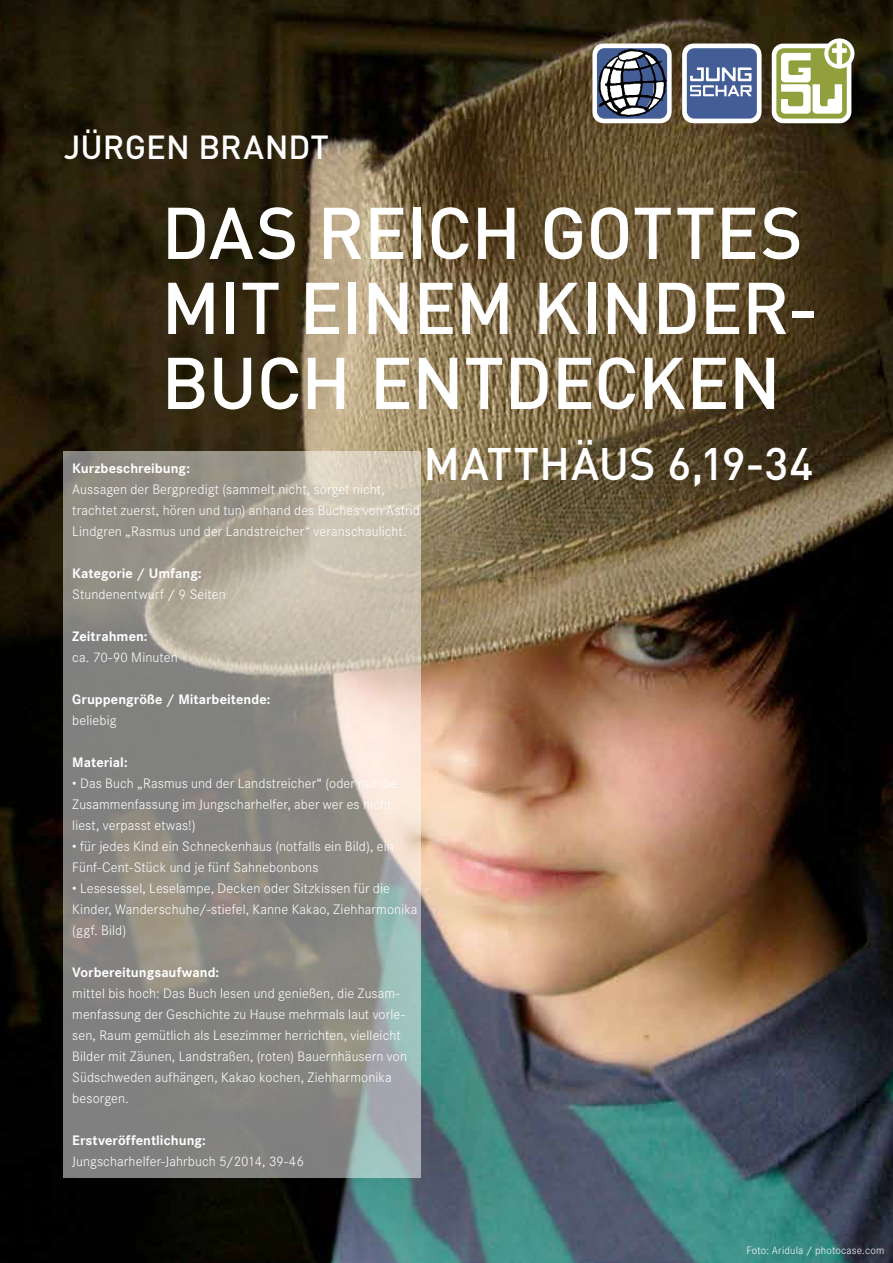
<style>
.page{position:relative;width:893px;height:1263px;background:#fff}
.page>*{position:absolute;margin:0;border:0;box-sizing:border-box;transform-origin:0 0}
.t1{font:500 72px/75px "DIN";letter-spacing:-.01em;color:#fff}
.t2{font:500 45px "DIN";letter-spacing:.005em;color:#fff}
.t3{font:500 33px "DIN";color:#fff}
.t4{font:300 13.5px/21px "Corporate SBQ";letter-spacing:.01em;color:#fff}
.t5{font:700 13.5px "Corporate SBQ";letter-spacing:.005em;color:#fff}
.t6{font:300 10.5px "Corporate SBQ";letter-spacing:.02em;color:#fff}
</style>
<div class="page">
<img style="left:0;top:0;width:893px;height:1263px">
<svg style="left:64px;top:451px;width:357px;height:727px;background:#9a9790"></svg>
<div style="left:824px;top:38px;width:30px;height:31px;background:#fff;border-radius:50%"></div>
<svg style="left:772px;top:41px;width:79px;height:82px"></svg>
<div style="left:682px;top:44px;width:80px;height:79px;background:#fff;border-radius:12px"></div>
<div style="left:687px;top:48px;width:70px;height:71px;background:#435e96;border-radius:7px"></div>
<svg style="left:690px;top:67px;width:62px;height:29px"></svg>
<div style="left:592px;top:44px;width:80px;height:79px;background:#fff;border-radius:12px"></div>
<img style="left:597px;top:49px;width:71px;height:70px">
<h3 class="t3" style="left:64px;top:126px;width:267px">JÜRGEN BRANDT</h3>
<h1 class="t1" style="left:162px;top:193px;width:658px">DAS REICH GOTTES<br>MIT EINEM KINDER-<br>BUCH ENTDECKEN</h1>
<p class="t5" style="left:72px;top:460px;width:119px">Kurzbeschreibung:</p>
<p class="t4" style="left:72px;top:479px;width:349px">Aussagen der Bergpredigt (sammelt nicht, sorget nicht, trachtet zuerst, hören und tun) anhand des Buches von Astrid<br>Lindgren „Rasmus und der Landstreicher“ veranschaulicht.</p>
<p class="t5" style="left:72px;top:565px;width:131px">Kategorie / Umfang:</p>
<p class="t4" style="left:72px;top:584px;width:155px">Stundenentwurf / 9 Seiten</p>
<p class="t5" style="left:72px;top:628px;width:77px">Zeitrahmen:</p>
<p class="t4" style="left:72px;top:647px;width:107px">ca. 70-90 Minuten</p>
<p class="t5" style="left:72px;top:691px;width:199px">Gruppengröße / Mitarbeitende:</p>
<p class="t4" style="left:72px;top:710px;width:46px">beliebig</p>
<p class="t5" style="left:72px;top:754px;width:57px">Material:</p>
<p class="t4" style="left:72px;top:773px;width:326px">• Das Buch „Rasmus und der Landstreicher“ (oder nur die<br>Zusammenfassung im Jungscharhelfer, aber wer es nicht liest, verpasst etwas!)</p>
<p class="t4" style="left:72px;top:836px;width:323px">• für jedes Kind ein Schneckenhaus (notfalls ein Bild), ein<br>Fünf-Cent-Stück und je fünf Sahnebonbons</p>
<p class="t4" style="left:72px;top:878px;width:347px">• Lesesessel, Leselampe, Decken oder Sitzkissen für die<br>Kinder, Wanderschuhe/-stiefel, Kanne Kakao, Ziehharmonika (ggf. Bild)</p>
<p class="t5" style="left:72px;top:964px;width:148px">Vorbereitungsaufwand:</p>
<p class="t4" style="left:72px;top:983px;width:336px">mittel bis hoch: Das Buch lesen und genießen, die Zusam&shy;menfassung der Geschichte zu Hause mehrmals laut vorle&shy;sen, Raum gemütlich als Lesezimmer herrichten, vielleicht Bilder mit Zäunen, Landstraßen, (roten) Bauernhäusern von Südschweden aufhängen, Kakao kochen, Ziehharmonika besorgen.</p>
<p class="t5" style="left:72px;top:1132px;width:135px">Erstveröffentlichung:</p>
<p class="t4" style="left:72px;top:1151px;width:233px">Jungscharhelfer-Jahrbuch 5/2014, 39-46</p>
<h2 class="t2" style="left:423px;top:435px;width:392px">MATTHÄUS 6,19-34</h2>
<p class="t6" style="left:746px;top:1244px;width:140px">Foto: Aridula / photocase.com</p>
</div>
